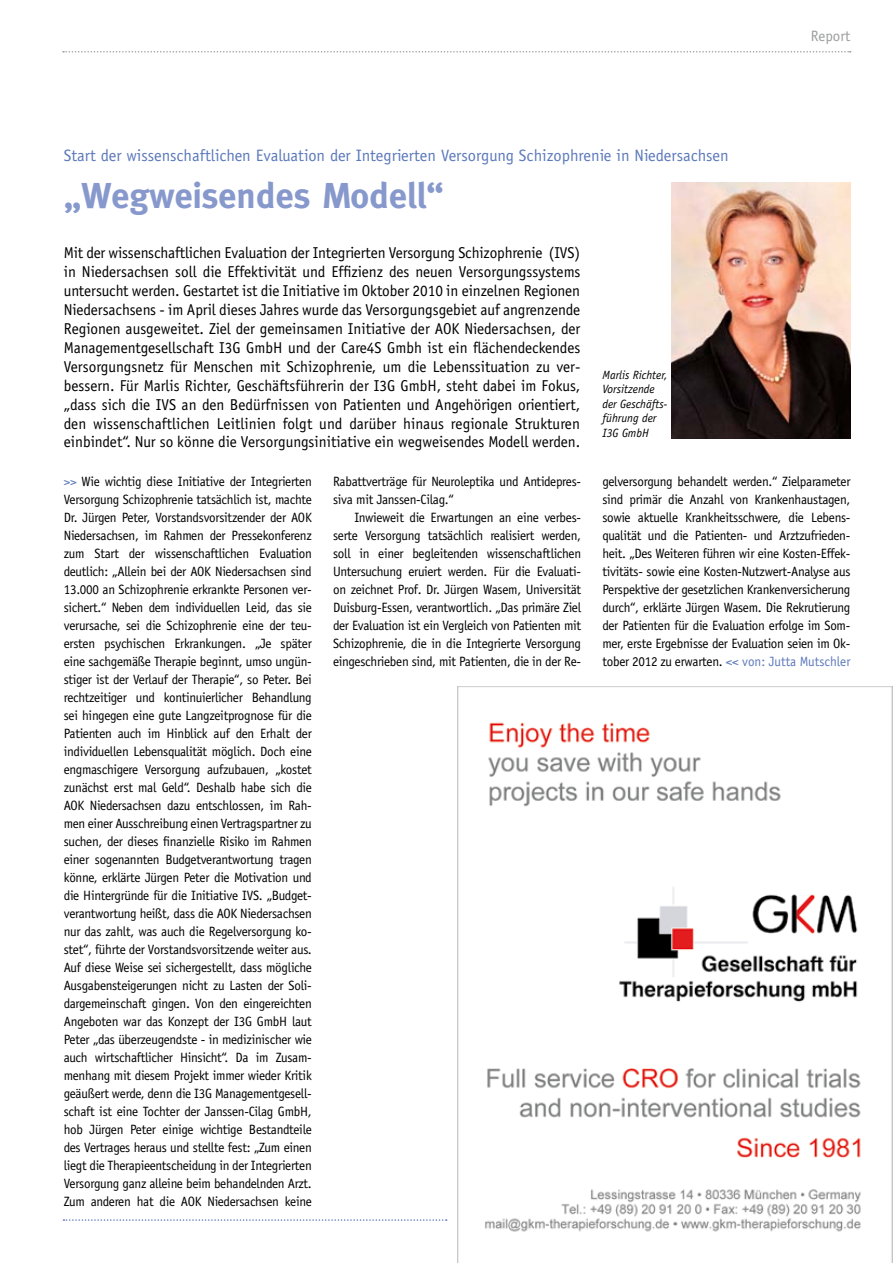
<style>
.page{position:relative;width:893px;height:1263px;background:#fff}
.page>*{position:absolute;margin:0;border:0;box-sizing:border-box;transform-origin:0 0}
.t1{font:700 36px "Meta";color:#8798cd}
.t2{font:16.5px "Officina Sans";color:#5c79bb}
.t3{font:15.75px/18.9px "Officina Sans";color:#000;text-align:justify}
.t4{font:15px "Officina Sans";color:#9c9d9d}
.t5{font:13.5px/18px "Officina Sans";letter-spacing:-.02em;color:#000;text-align:justify}
.t6{font:italic 12px/14.4px "Officina Sans";color:#000}
.s1{color:#5c79bb}
</style>
<div class="page">
<svg style="left:63px;top:51px;width:788px;height:2px"></svg>
<svg style="left:63px;top:1219px;width:384px;height:2px"></svg>
<img style="left:457px;top:687px;width:436px;height:576px">
<img style="left:672px;top:183px;width:179px;height:256px">
<p class="t2" style="left:64px;top:146px;width:666px">Start der wissenschaftlichen Evaluation der Integrierten Versorgung Schizophrenie in Niedersachsen</p>
<h1 class="t1" style="left:64px;top:175px;width:382px">„Wegweisendes Modell“</h1>
<p class="t4" style="left:811px;top:27px;width:41px">Report</p>
<p class="t3" style="left:64px;top:244px;width:518px">Mit der wissenschaftlichen Evaluation der Integrierten Versorgung Schizophrenie (IVS) in Niedersachsen soll die Effektivität und Effizienz des neuen Versorgungssystems untersucht werden. Gestartet ist die Initiative im Oktober 2010 in einzelnen Regionen Niedersachsens - im April dieses Jahres wurde das Versorgungsgebiet auf angrenzende Regionen ausgeweitet. Ziel der gemeinsamen Initiative der AOK Niedersachsen, der Managementgesellschaft I3G GmbH und der Care4S Gmbh ist ein flächendeckendes Versorgungsnetz für Menschen mit Schizophrenie, um die Lebenssituation zu ver&shy;bessern. Für Marlis Richter, Geschäftsführerin der I3G GmbH, steht dabei im Fokus, „dass sich die IVS an den Bedürfnissen von Patienten und Angehörigen orientiert, den wissenschaftlichen Leitlinien folgt und darüber hinaus regionale Strukturen einbindet“. Nur so könne die Versorgungsinitiative ein wegweisendes Modell werden.</p>
<p class="t5" style="left:333px;top:472px;width:250px">Rabattverträge für Neuroleptika und Antidepres&shy;siva mit Janssen-Cilag.“</p>
<p class="t5" style="left:333px;top:508px;width:250px;text-indent:21px">Inwieweit die Erwartungen an eine verbes&shy;serte Versorgung tatsächlich realisiert werden, soll in einer begleitenden wissenschaftlichen Untersuchung eruiert werden. Für die Evaluati&shy;on zeichnet Prof. Dr. Jürgen Wasem, Universität Duisburg-Essen, verantwortlich. „Das primäre Ziel der Evaluation ist ein Vergleich von Patienten mit Schizophrenie, die in die Integrierte Versorgung eingeschrieben sind, mit Patienten, die in der Re-</p>
<p class="t5" style="left:64px;top:472px;width:250px"><span class="s1">&gt;&gt;</span> Wie wichtig diese Initiative der Integrierten Versorgung Schizophrenie tatsächlich ist, machte Dr. Jürgen Peter, Vorstandsvorsitzender der AOK Niedersachsen, im Rahmen der Pressekonferenz zum Start der wissenschaftlichen Evaluation deutlich: „Allein bei der AOK Niedersachsen sind 13.000 an Schizophrenie erkrankte Personen ver&shy;sichert.“ Neben dem individuellen Leid, das sie verursache, sei die Schizophrenie eine der teu&shy;ersten psychischen Erkrankungen. „Je später eine sachgemäße Therapie beginnt, umso ungün&shy;stiger ist der Verlauf der Therapie“, so Peter. Bei rechtzeitiger und kontinuierlicher Behandlung sei hingegen eine gute Langzeitprognose für die Patienten auch im Hinblick auf den Erhalt der individuellen Lebensqualität möglich. Doch eine engmaschigere Versorgung aufzubauen, „kostet zunächst erst mal Geld“. Deshalb habe sich die AOK Niedersachsen dazu entschlossen, im Rah&shy;men einer Ausschreibung einen Vertragspartner zu suchen, der dieses finanzielle Risiko im Rahmen einer sogenannten Budgetverantwortung tragen könne, erklärte Jürgen Peter die Motivation und die Hintergründe für die Initiative IVS. „Budget&shy;verantwortung heißt, dass die AOK Niedersachsen nur das zahlt, was auch die Regelversorgung ko&shy;stet“, führte der Vorstandsvorsitzende weiter aus.<br>Auf diese Weise sei sichergestellt, dass mögliche Ausgabensteigerungen nicht zu Lasten der Soli&shy;dargemeinschaft gingen. Von den eingereichten Angeboten war das Konzept der I3G GmbH laut Peter „das überzeugendste - in medizinischer wie auch wirtschaftlicher Hinsicht“. Da im Zusam&shy;menhang mit diesem Projekt immer wieder Kritik geäußert werde, denn die I3G Managementgesell&shy;schaft ist eine Tochter der Janssen-Cilag GmbH, hob Jürgen Peter einige wichtige Bestandteile des Vertrages heraus und stellte fest: „Zum einen liegt die Therapieentscheidung in der Integrierten Versorgung ganz alleine beim behandelnden Arzt.<br>Zum anderen hat die AOK Niedersachsen keine</p>
<p class="t6" style="left:602px;top:368px;width:67px">Marlis Richter,<br>Vorsitzende der Geschäfts&shy;führung der<br>I3G GmbH</p>
<p class="t5" style="left:602px;top:472px;width:250px">gelversorgung behandelt werden.“ Zielparameter sind primär die Anzahl von Krankenhaustagen, sowie aktuelle Krankheitsschwere, die Lebens&shy;qualität und die Patienten- und Arztzufrieden&shy;heit. „Des Weiteren führen wir eine Kosten-Effek&shy;tivitäts- sowie eine Kosten-Nutzwert-Analyse aus Perspektive der gesetzlichen Krankenversicherung durch“, erklärte Jürgen Wasem. Die Rekrutierung der Patienten für die Evaluation erfolge im Som&shy;mer, erste Ergebnisse der Evaluation seien im Ok&shy;tober 2012 zu erwarten. <span class="s1">&lt;&lt; von: Jutta Mutschler</span></p>
</div>
